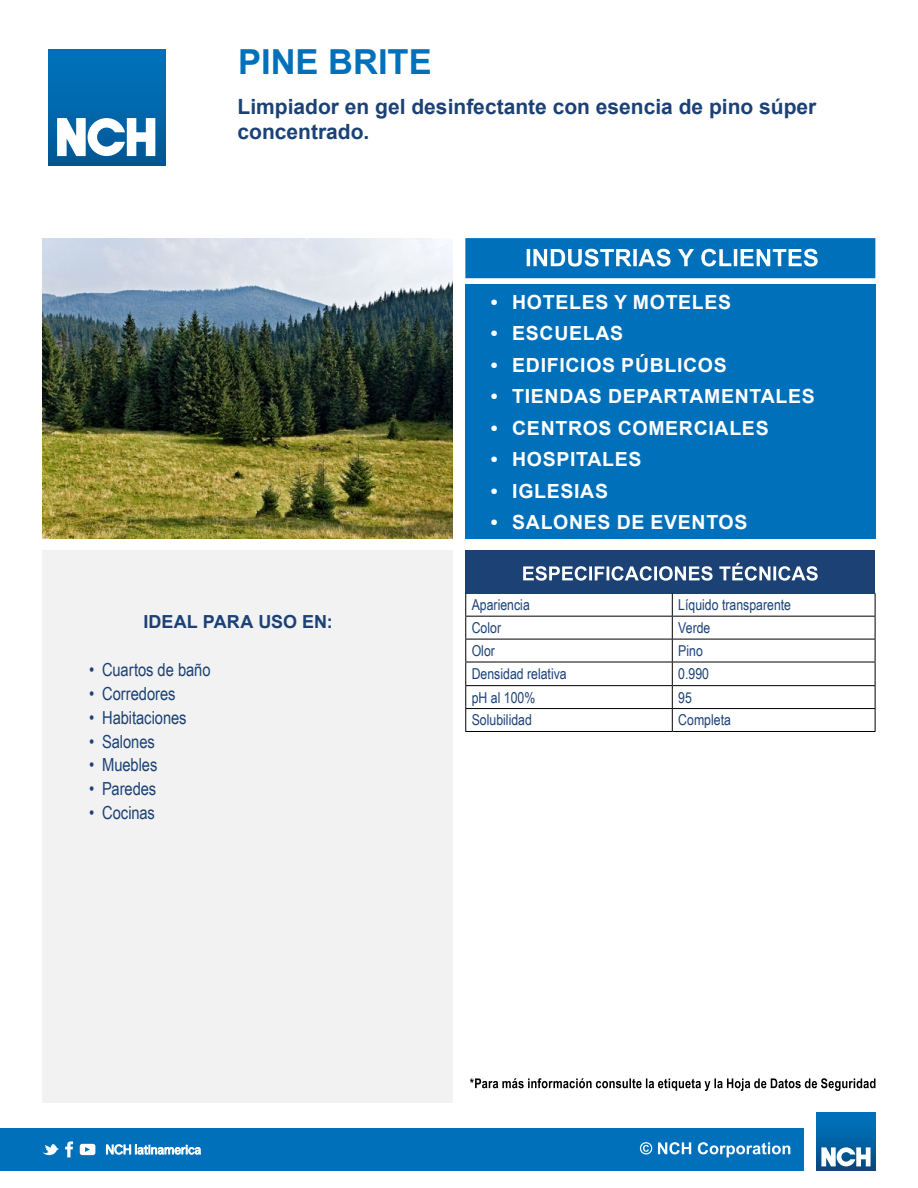
<style>
.page{position:relative;width:918px;height:1188px;background:#fff}
.page>*{position:absolute;margin:0;border:0;box-sizing:border-box;transform-origin:0 0}
.t1{font:700 34.5px "Arial";color:#0070ba}
.t2{font:700 21px/25.2px "Arial";color:#1b4175}
.t3{font:700 19.5px "Arial";letter-spacing:.035em;color:#fff}
.t4{font:18px "Arial Narrow";letter-spacing:-.005em;color:#1b4175}
.t5{font:700 18px "Arial";color:#1b4175}
.t6{font:15px "Arial Narrow";color:#1b4175}
</style>
<div class="page">
<div style="left:0;top:1128px;width:803px;height:43px;background:#0070ba"></div>
<div style="left:43px;top:550px;width:410px;height:553px;background:#f2f2f2"></div>
<div style="left:465px;top:284px;width:410px;height:255px;background:#0070ba"></div>
<svg style="left:465px;top:238px;width:410px;height:40px;background:#2383c3"></svg>
<svg style="left:106px;top:1144px;width:95px;height:11px"></svg>
<svg style="left:43px;top:1144px;width:16px;height:12px"></svg>
<svg style="left:65px;top:1141px;width:8px;height:16px"></svg>
<svg style="left:80px;top:1144px;width:15px;height:11px"></svg>
<svg style="left:640px;top:1142px;width:12px;height:13px"></svg>
<svg style="left:658px;top:1142px;width:33px;height:12px"></svg>
<svg style="left:698px;top:1142px;width:92px;height:15px"></svg>
<svg style="left:816px;top:1112px;width:60px;height:59px"></svg>
<div style="left:817px;top:1112px;width:58px;height:59px;background:linear-gradient(to bottom,#0075c2,#084d82)"></div>
<svg style="left:821px;top:1147px;width:50px;height:19px"></svg>
<div style="left:48px;top:49px;width:117px;height:116px;background:linear-gradient(to bottom,#0074c0,#005895)"></div>
<svg style="left:57px;top:118px;width:98px;height:38px"></svg>
<svg style="left:470px;top:1078px;width:405px;height:13px"></svg>
<img style="left:43px;top:238px;width:410px;height:301px">
<div style="left:466px;top:550px;width:409px;height:43px;background:#1b4175"></div>
<hr style="left:465px;top:593px;width:207px;height:1px;background:#1b4175">
<hr style="left:672px;top:593px;width:203px;height:1px;background:#1b4175">
<hr style="left:465px;top:616px;width:207px;height:1px;background:#000">
<hr style="left:672px;top:616px;width:203px;height:1px;background:#000">
<hr style="left:465px;top:639px;width:207px;height:1px;background:#000">
<hr style="left:672px;top:639px;width:203px;height:1px;background:#000">
<hr style="left:465px;top:662px;width:207px;height:1px;background:#000">
<hr style="left:672px;top:662px;width:203px;height:1px;background:#000">
<hr style="left:465px;top:685px;width:207px;height:1px;background:#000">
<hr style="left:672px;top:685px;width:203px;height:1px;background:#000">
<hr style="left:465px;top:708px;width:207px;height:1px;background:#000">
<svg style="left:465px;top:594px;width:1px;height:137px"></svg>
<hr style="left:672px;top:708px;width:203px;height:1px;background:#000">
<svg style="left:672px;top:594px;width:1px;height:137px"></svg>
<svg style="left:875px;top:594px;width:1px;height:137px"></svg>
<hr style="left:465px;top:731px;width:207px;height:1px;background:#000">
<hr style="left:672px;top:731px;width:203px;height:1px;background:#000">
<svg style="left:523px;top:563px;width:295px;height:18px"></svg>
<h1 class="t1" style="left:238px;top:38px;width:195px">PINE BRITE</h1>
<p class="t2" style="left:238px;top:94px;width:580px">Limpiador en gel desinfectante con esencia de pino súper concentrado.</p>
<p class="t5" style="left:143px;top:609px;width:191px">IDEAL PARA USO EN:</p>
<p class="t4" style="left:89px;top:656px;width:123px">• Cuartos de baño</p>
<p class="t4" style="left:89px;top:680px;width:88px">• Corredores</p>
<p class="t4" style="left:89px;top:704px;width:99px">• Habitaciones</p>
<p class="t4" style="left:89px;top:728px;width:67px">• Salones</p>
<p class="t4" style="left:89px;top:752px;width:70px">• Muebles</p>
<p class="t4" style="left:89px;top:776px;width:69px">• Paredes</p>
<p class="t4" style="left:89px;top:800px;width:67px">• Cocinas</p>
<p class="t3" style="left:491px;top:288px;width:242px">• HOTELES Y MOTELES</p>
<p class="t3" style="left:491px;top:320px;width:134px">• ESCUELAS</p>
<p class="t3" style="left:491px;top:351px;width:237px">• EDIFICIOS PÚBLICOS</p>
<p class="t3" style="left:491px;top:383px;width:325px">• TIENDAS DEPARTAMENTALES</p>
<p class="t3" style="left:491px;top:414px;width:279px">• CENTROS COMERCIALES</p>
<p class="t3" style="left:491px;top:446px;width:152px">• HOSPITALES</p>
<p class="t3" style="left:491px;top:477px;width:119px">• IGLESIAS</p>
<p class="t3" style="left:491px;top:509px;width:258px">• SALONES DE EVENTOS</p>
<p class="t6" style="left:472px;top:594px;width:60px">Apariencia</p>
<p class="t6" style="left:678px;top:594px;width:114px">Líquido transparente</p>
<p class="t6" style="left:472px;top:617px;width:31px">Color</p>
<p class="t6" style="left:678px;top:617px;width:34px">Verde</p>
<p class="t6" style="left:472px;top:640px;width:25px">Olor</p>
<p class="t6" style="left:678px;top:640px;width:26px">Pino</p>
<p class="t6" style="left:472px;top:663px;width:97px">Densidad relativa</p>
<p class="t6" style="left:678px;top:663px;width:32px">0.990</p>
<p class="t6" style="left:472px;top:686px;width:65px">pH al 100%</p>
<p class="t6" style="left:678px;top:686px;width:15px">95</p>
<p class="t6" style="left:472px;top:709px;width:62px">Solubilidad</p>
<p class="t6" style="left:678px;top:709px;width:54px">Completa</p>
</div>
